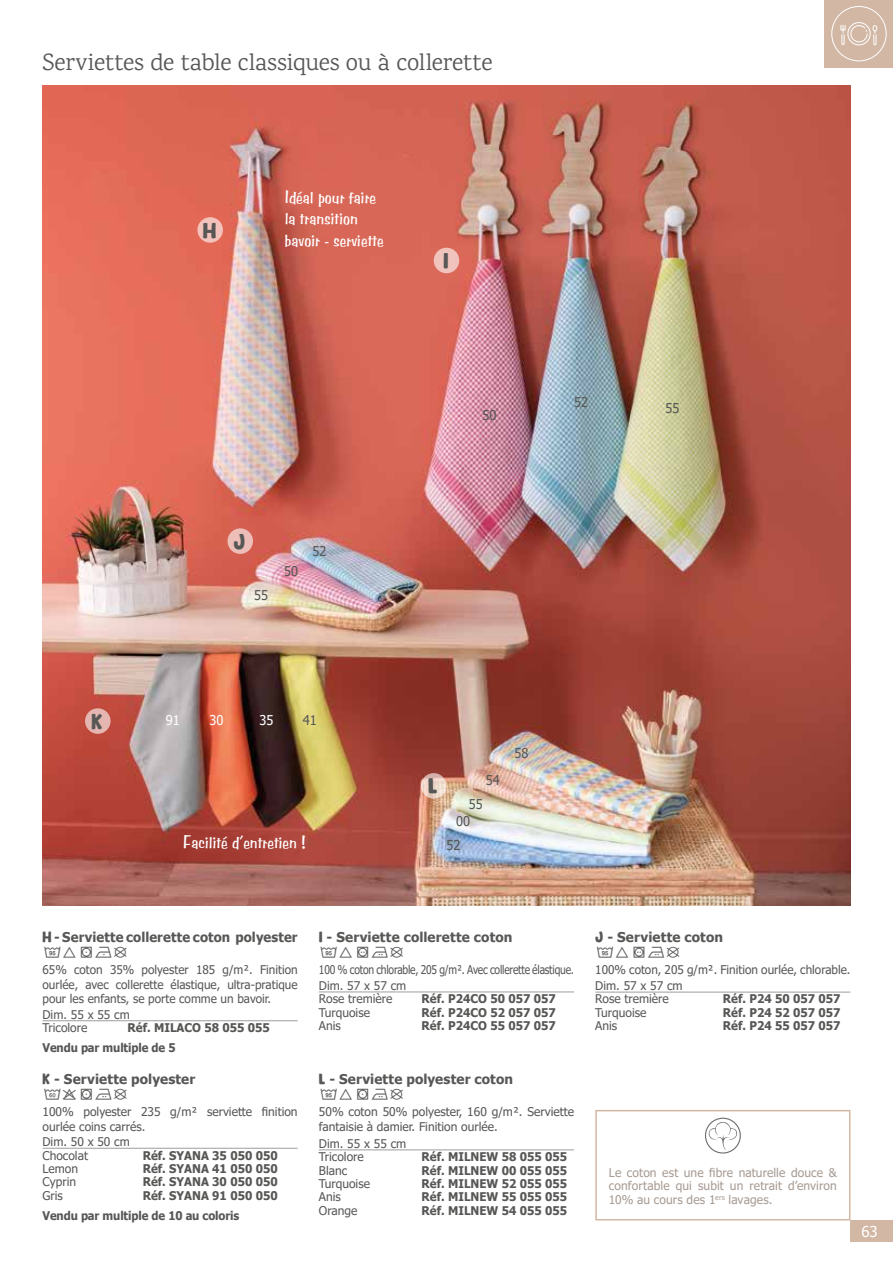
<style>
.page{position:relative;width:893px;height:1263px;background:#fff}
.page>*{position:absolute;margin:0;border:0;box-sizing:border-box;transform-origin:0 0}
.t1{font:24px "Karma";letter-spacing:-.005em;color:#575756}
.t2{font:19.5px "Lemon Days";color:#575756}
.t3{font:18px/21.6px "Benguiat Frisky ATT";color:#fff}
.t4{font:15px "Entretien";letter-spacing:-.2em;color:#575756}
.t5{font:15px "Tahoma";color:#fff}
.t6{font:700 13.5px "Tahoma";letter-spacing:.015em;color:#575756}
.t7{font:13.5px "Tahoma";color:#575756;scale:.95 1}
.t8{font:13.5px "Tahoma";color:#fff;scale:.95 1}
.t9{font:12px/13.5px "Tahoma";color:#575756}
.t10{font:700 12px/19.8px "Tahoma";color:#575756;scale:.96 1}
.t11{font:12px/13.5px "Tahoma";letter-spacing:.005em;color:#a79b93;text-align:justify}
.t12{font:12px "Tahoma";letter-spacing:-.02em;color:#575756;scale:.86 1}
.t13{font:700 12px "Tahoma";color:#575756;scale:.94 1}
.s1{font-family:"Lemon Days";font-weight:400}
</style>
<div class="page">
<img style="left:43px;top:85px;width:807px;height:821px">
<div style="left:850px;top:1220px;width:43px;height:22px;background:#d2b7a4"></div>
<hr style="left:595px;top:992px;width:128px;height:1px;background:#9d9d9c">
<hr style="left:723px;top:992px;width:127px;height:1px;background:#9d9d9c">
<hr style="left:43px;top:1020px;width:85px;height:1px;background:#9d9d9c">
<hr style="left:128px;top:1020px;width:170px;height:1px;background:#9d9d9c">
<hr style="left:319px;top:1149px;width:103px;height:1px;background:#9d9d9c">
<hr style="left:422px;top:1149px;width:152px;height:1px;background:#9d9d9c">
<hr style="left:319px;top:992px;width:103px;height:1px;background:#9d9d9c">
<hr style="left:422px;top:992px;width:152px;height:1px;background:#9d9d9c">
<hr style="left:43px;top:1148px;width:100px;height:1px;background:#9d9d9c">
<hr style="left:143px;top:1148px;width:155px;height:1px;background:#9d9d9c">
<svg style="left:227px;top:528px;width:26px;height:26px"></svg>
<svg style="left:421px;top:773px;width:25px;height:26px"></svg>
<svg style="left:85px;top:708px;width:26px;height:26px"></svg>
<svg style="left:197px;top:217px;width:26px;height:26px"></svg>
<div style="left:434px;top:248px;width:25px;height:25px;background:#f0c3bc;border-radius:50%"></div>
<div style="left:595px;top:1110px;width:255px;height:110px;border:2px solid #d2b7a4"></div>
<svg style="left:705px;top:1117px;width:36px;height:37px"></svg>
<svg style="left:709px;top:1121px;width:28px;height:29px"></svg>
<div style="left:705px;top:1118px;width:36px;height:35px;border:1px solid #6f6c6f;border-radius:50%"></div>
<div style="left:825px;top:0;width:68px;height:68px;background:#d2b7a4"></div>
<div style="left:831px;top:6px;width:56px;height:55px;border:1px solid #fff;border-radius:50%"></div>
<svg style="left:840px;top:22px;width:37px;height:24px"></svg>
<h1 class="t1" style="left:43px;top:48px;width:451px">Serviettes de table classiques ou à collerette</h1>
<h2 class="t2" style="left:203px;top:222px;width:15px">H</h2>
<h3 class="t3" style="left:285px;top:186px;width:101px">Idéal pour faire la transition bavoir - serviette</h3>
<h2 class="t2" style="left:443px;top:252px;width:7px">I</h2>
<p class="t7" style="left:483px;top:406px;width:16px">50</p>
<p class="t7" style="left:574px;top:393px;width:16px">52</p>
<p class="t7" style="left:665px;top:399px;width:16px">55</p>
<h2 class="t2" style="left:234px;top:533px;width:13px">J</h2>
<p class="t7" style="left:254px;top:586px;width:16px">55</p>
<p class="t7" style="left:284px;top:562px;width:16px">50</p>
<p class="t7" style="left:313px;top:542px;width:16px">52</p>
<h2 class="t2" style="left:92px;top:713px;width:13px">K</h2>
<p class="t8" style="left:166px;top:711px;width:16px">91</p>
<p class="t8" style="left:209px;top:711px;width:16px">30</p>
<p class="t8" style="left:259px;top:711px;width:16px">35</p>
<p class="t7" style="left:303px;top:711px;width:16px">41</p>
<h3 class="t3" style="left:183px;top:832px;width:125px">Facilité d’entretien !</h3>
<h2 class="t2" style="left:428px;top:778px;width:11px">L</h2>
<p class="t7" style="left:486px;top:770px;width:16px">54</p>
<p class="t7" style="left:469px;top:795px;width:16px">55</p>
<p class="t7" style="left:456px;top:812px;width:16px">00</p>
<p class="t7" style="left:446px;top:836px;width:16px">52</p>
<p class="t7" style="left:514px;top:744px;width:16px">58</p>
<p class="t6" style="left:43px;top:927px;width:257px"><span class="s1">H</span> - Serviette collerette coton polyester</p>
<p class="t4" style="left:43px;top:946px;width:89px">OGKVA</p>
<p class="t9" style="left:43px;top:963px;width:257px;line-height:14.4px;text-align:justify">65% coton 35% polyester 185 g/m². Finition ourlée, avec collerette élastique, ultra-pratique pour les enfants, se porte comme un bavoir.</p>
<p class="t9" style="left:43px;top:1008px;width:89px">Dim. 55 x 55 cm<br>Tricolore</p>
<p class="t10" style="left:128px;top:1018px;width:150px">Réf. MILACO 58 055 055</p>
<p class="t13" style="left:43px;top:1039px;width:143px">Vendu par multiple de 5</p>
<p class="t6" style="left:43px;top:1069px;width:154px"><span class="s1">K</span> - Serviette polyester</p>
<p class="t4" style="left:43px;top:1088px;width:89px">TJKBA</p>
<p class="t9" style="left:43px;top:1105px;width:257px;line-height:14.4px">100% polyester 235 g/m² serviette finition ourlée coins carrés.</p>
<p class="t9" style="left:43px;top:1136px;width:89px">Dim. 50 x 50 cm<br>Chocolat</p>
<p class="t10" style="left:143px;top:1146px;width:142px">Réf. SYANA 35 050 050</p>
<p class="t9" style="left:43px;top:1162px;width:37px">Lemon</p>
<p class="t10" style="left:143px;top:1159px;width:142px">Réf. SYANA 41 050 050</p>
<p class="t9" style="left:43px;top:1176px;width:35px">Cyprin</p>
<p class="t10" style="left:143px;top:1172px;width:142px">Réf. SYANA 30 050 050</p>
<p class="t9" style="left:43px;top:1189px;width:22px">Gris</p>
<p class="t10" style="left:43px;top:1186px;width:247px;text-indent:100px">Réf. SYANA 91 050 050<br>Vendu par multiple de 10 au coloris</p>
<p class="t6" style="left:319px;top:927px;width:195px"><span class="s1">I</span> - Serviette collerette coton</p>
<p class="t4" style="left:319px;top:946px;width:89px">OGLBA</p>
<p class="t12" style="left:319px;top:962px;width:298px">100 % coton chlorable, 205 g/m². Avec collerette élastique.</p>
<p class="t9" style="left:319px;top:979px;width:89px">Dim. 57 x 57 cm<br>Rose tremière</p>
<p class="t10" style="left:422px;top:989px;width:141px">Réf. P24CO 50 057 057</p>
<p class="t9" style="left:319px;top:1006px;width:53px">Turquoise</p>
<p class="t10" style="left:422px;top:1003px;width:141px">Réf. P24CO 52 057 057</p>
<p class="t9" style="left:319px;top:1020px;width:23px">Anis</p>
<p class="t10" style="left:422px;top:1016px;width:141px">Réf. P24CO 55 057 057</p>
<p class="t6" style="left:319px;top:1069px;width:196px"><span class="s1">L</span> - Serviette polyester coton</p>
<p class="t4" style="left:319px;top:1088px;width:89px">OGKBA</p>
<p class="t9" style="left:319px;top:1105px;width:257px;line-height:14.4px">50% coton 50% polyester, 160 g/m². Serviette fantaisie à damier. Finition ourlée.</p>
<p class="t9" style="left:319px;top:1137px;width:89px">Dim. 55 x 55 cm<br>Tricolore</p>
<p class="t10" style="left:422px;top:1147px;width:153px">Réf. MILNEW 58 055 055</p>
<p class="t9" style="left:319px;top:1164px;width:30px">Blanc</p>
<p class="t10" style="left:422px;top:1161px;width:153px">Réf. MILNEW 00 055 055</p>
<p class="t9" style="left:319px;top:1177px;width:53px">Turquoise</p>
<p class="t10" style="left:422px;top:1174px;width:153px">Réf. MILNEW 52 055 055</p>
<p class="t9" style="left:319px;top:1191px;width:23px">Anis</p>
<p class="t10" style="left:422px;top:1188px;width:153px">Réf. MILNEW 55 055 055</p>
<p class="t9" style="left:319px;top:1204px;width:40px">Orange</p>
<p class="t10" style="left:422px;top:1201px;width:153px">Réf. MILNEW 54 055 055</p>
<p class="t6" style="left:595px;top:928px;width:129px"><span class="s1">J</span> - Serviette coton</p>
<p class="t4" style="left:595px;top:946px;width:89px">OGLBA</p>
<p class="t9" style="left:595px;top:964px;width:257px">100% coton, 205 g/m². Finition ourlée, chlorable.</p>
<p class="t9" style="left:595px;top:979px;width:89px">Dim. 57 x 57 cm<br>Rose tremière</p>
<p class="t10" style="left:723px;top:989px;width:124px">Réf. P24 50 057 057</p>
<p class="t9" style="left:595px;top:1006px;width:53px">Turquoise</p>
<p class="t10" style="left:723px;top:1003px;width:124px">Réf. P24 52 057 057</p>
<p class="t9" style="left:595px;top:1020px;width:23px">Anis</p>
<p class="t10" style="left:723px;top:1016px;width:124px">Réf. P24 55 057 057</p>
<p class="t11" style="left:609px;top:1166px;width:229px">Le coton est une fibre naturelle douce &amp; confortable qui subit un retrait d’environ 10% au cours des 1<sup>ers</sup> lavages.</p>
<p class="t5" style="left:861px;top:1221px;width:18px">63</p>
</div>
